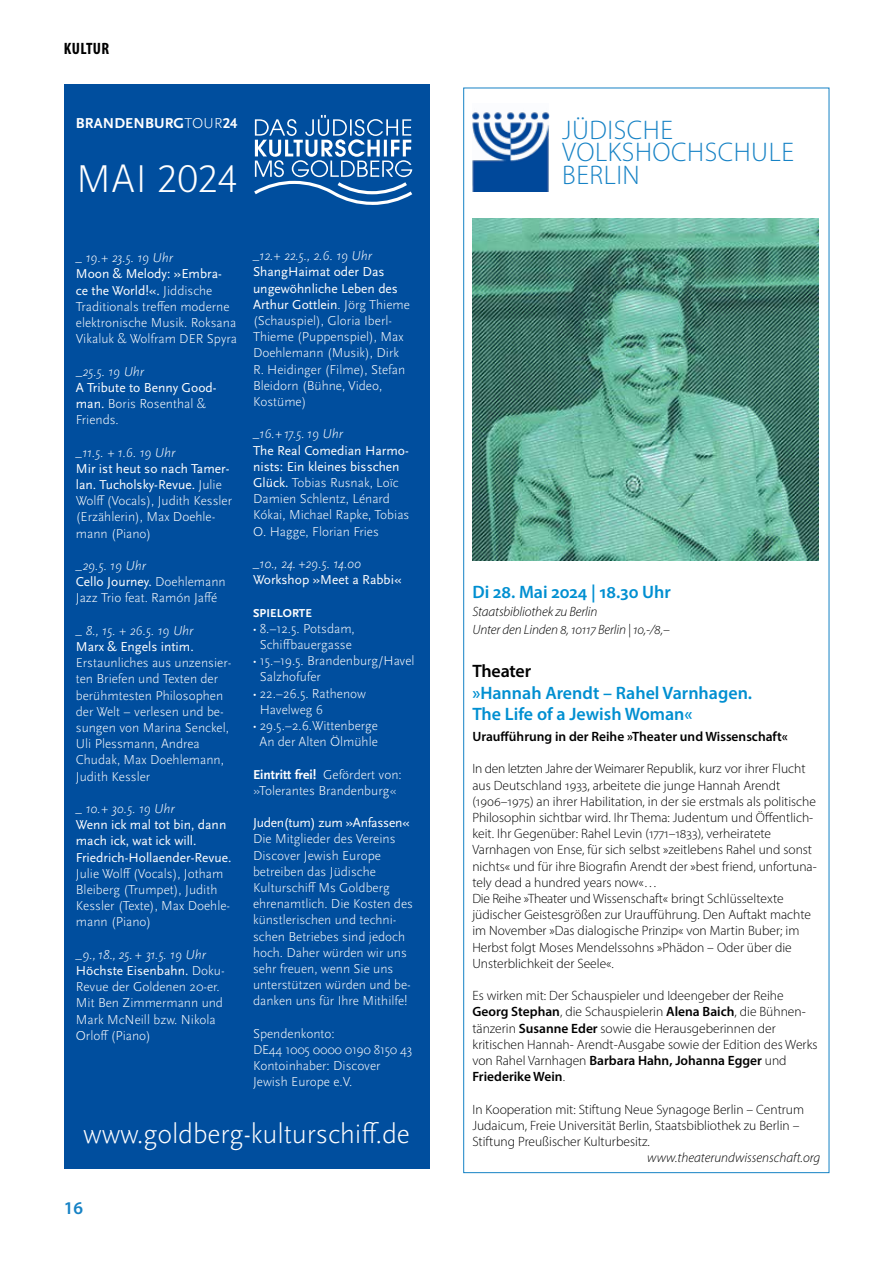
<style>
.page{position:relative;width:893px;height:1263px;background:#fff}
.page>*{position:absolute;margin:0;border:0;box-sizing:border-box;transform-origin:0 0}
.t1{font:79.8px "Jd Kulturschiff";color:#fff}
.t2{font:300 40.5px "Scala Sans Pro";color:#fff}
.t3{font:300 28.5px "Scala Sans Pro";letter-spacing:-.005em;color:#fff}
.t4{font:300 27px/22.5px "Myriad Pro";letter-spacing:.02em;color:#1682c5}
.t5{font:600 18px/21.6px "Myriad Pro";color:#008fd1}
.t6{font:600 18px "Myriad Pro";letter-spacing:-.015em;color:#000}
.t7{font:600 18px "Myriad Pro";color:#1682c5}
.t8{font:700 condensed 16.5px "Myriad Pro";letter-spacing:.02em;color:#000}
.t9{font:700 15px "Scala Sans Pro";letter-spacing:.01em;color:#fff}
.t10{font:300 13.5px/16.2px "Scala Sans Pro";color:#fff}
.t11{font:300 13.5px/16.2px "Myriad Pro";color:#000}
.t12{font:italic 300 13.5px "Scala Sans Pro";color:#fff}
.t13{font:13.5px/16.2px "Scala Sans Pro";color:#fff}
.t14{font:italic 300 13.5px/18px "Myriad Pro";letter-spacing:-.01em;color:#000}
.t15{font:600 13.5px "Myriad Pro";color:#000}
.t16{font:13.5px "Scala Sans Pro";letter-spacing:-.02em;color:#fff}
.t17{font:700 12px "Scala Sans Pro";letter-spacing:.01em;color:#fff}
.s1{font-weight:300}
.s2{font-weight:400}
.s3{font-style:italic}
.s4{font-weight:700}
.s5{font-weight:600}
</style>
<div class="page">
<div style="left:64px;top:85px;width:365px;height:1084px;background:#004e9e"></div>
<div style="left:472px;top:104px;width:77px;height:88px;background:#fbfcfe"></div>
<img style="left:472px;top:112px;width:77px;height:80px">
<img style="left:472px;top:218px;width:347px;height:343px">
<p class="t8" style="left:64px;top:38px;width:47px">KULTUR</p>
<p class="t9" style="left:76px;top:114px;width:163px">BRANDENBURG<span class="s1">TOUR</span>24</p>
<h2 class="t2" style="left:76px;top:156px;width:162px">MAI 2024</h2>
<h1 class="t1" style="left:252px;top:114px;width:164px">1</h1>
<p class="t12" style="left:76px;top:250px;width:99px">_ 19.+ 23.5. 19 Uhr</p>
<p class="t10" style="left:76px;top:266px;width:163px"><span class="s2">Moon &amp; Melody: »Embra&shy;ce the World!«.</span> Jiddische<br>Traditionals treffen moderne elektronische Musik. Roksana<br>Vikaluk &amp; Wolfram DER Spyra</p>
<p class="t10" style="left:76px;top:363px;width:142px">_<span class="s3">25.5. 19 Uhr<br></span><span class="s2">A Tribute to Benny Good&shy;man.</span> Boris Rosenthal &amp;<br>Friends.</p>
<p class="t12" style="left:76px;top:444px;width:101px">_11.5. + 1.6. 19 Uhr</p>
<p class="t10" style="left:76px;top:460px;width:158px"><span class="s2">Mir ist heut so nach Tamer&shy;lan. Tucholsky-Revue.</span> Julie<br>Wolff (Vocals), Judith Kessler (Erzählerin), Max Doehle&shy;mann (Piano)</p>
<p class="t10" style="left:76px;top:557px;width:151px"><span class="s3">_29.5. 19 Uhr<br></span><span class="s2">Cello Journey.</span> Doehlemann<br>Jazz Trio feat. Ramón Jaffé</p>
<p class="t12" style="left:76px;top:623px;width:119px">_ 8., 15. + 26.5. 19 Uhr</p>
<p class="t13" style="left:76px;top:638px;width:119px">Marx &amp; Engels intim.</p>
<p class="t10" style="left:76px;top:655px;width:157px">Erstaunliches aus unzensier&shy;ten Briefen und Texten der berühmtesten Philosophen der Welt – verlesen und be&shy;sungen von Marina Senckel,<br>Uli Plessmann, Andrea<br>Chudak, Max Doehlemann,<br>Judith Kessler</p>
<p class="t12" style="left:76px;top:801px;width:100px">_ 10.+ 30.5. 19 Uhr</p>
<p class="t13" style="left:76px;top:817px;width:157px">Wenn ick mal tot bin, dann mach ick, wat ick will.<br>Friedrich-Hollaender-Revue.</p>
<p class="t10" style="left:76px;top:865px;width:156px">Julie Wolff (Vocals), Jotham<br>Bleiberg (Trumpet), Judith<br>Kessler (Texte), Max Doehle&shy;mann (Piano)</p>
<p class="t10" style="left:76px;top:946px;width:150px"><span class="s3">_9., 18., 25. + 31.5. 19 Uhr<br></span><span class="s2">Höchste Eisenbahn.</span> Doku-<br>Revue der Goldenen 20-er.<br>Mit Ben Zimmermann und<br>Mark McNeill bzw. Nikola<br>Orloff (Piano)</p>
<p class="t12" style="left:253px;top:248px;width:120px">_12.+ 22.5., 2.6. 19 Uhr</p>
<p class="t10" style="left:253px;top:264px;width:158px"><span class="s2">ShangHaimat oder Das ungewöhnliche Leben des<br>Arthur Gottlein</span>. Jörg Thieme (Schauspiel), Gloria Iberl-<br>Thieme (Puppenspiel), Max<br>Doehlemann (Musik), Dirk<br>R. Heidinger (Filme), Stefan<br>Bleidorn (Bühne, Video,<br>Kostüme)</p>
<p class="t12" style="left:253px;top:426px;width:91px">_16.+ 17.5. 19 Uhr</p>
<p class="t10" style="left:253px;top:442px;width:158px"><span class="s2">The Real Comedian Harmo&shy;nists: Ein kleines bisschen<br>Glück.</span> Tobias Rusnak, Loïc<br>Damien Schlentz, Lénard<br>Kókai, Michael Rapke, Tobias<br>O. Hagge, Florian Fries</p>
<p class="t12" style="left:253px;top:556px;width:110px">_10., 24. +29.5. 14.00</p>
<p class="t13" style="left:253px;top:572px;width:150px">Workshop »Meet a Rabbi«</p>
<p class="t17" style="left:253px;top:606px;width:60px">SPIELORTE</p>
<p class="t10" style="left:253px;top:620px;width:103px"><span class="s4">·</span> 8.–12.5. Potsdam,</p>
<p class="t10" style="left:260px;top:636px;width:94px">Schiffbauergasse</p>
<p class="t10" style="left:253px;top:653px;width:163px"><span class="s4">·</span> 15.–19.5. Brandenburg/Havel</p>
<p class="t10" style="left:260px;top:669px;width:63px">Salzhofufer</p>
<p class="t10" style="left:253px;top:685px;width:114px"><span class="s4">·</span> 22.–26.5. Rathenow</p>
<p class="t10" style="left:260px;top:701px;width:65px">Havelweg 6</p>
<p class="t10" style="left:253px;top:717px;width:127px"><span class="s4">·</span> 29.5.–2.6.Wittenberge</p>
<p class="t10" style="left:259px;top:734px;width:120px">An der Alten Ölmühle</p>
<p class="t10" style="left:253px;top:766px;width:150px"><span class="s4">Eintritt frei!</span> Gefördert von: »Tolerantes Brandenburg«</p>
<p class="t16" style="left:253px;top:815px;width:158px">Juden(tum) zum »Anfassen«</p>
<p class="t10" style="left:253px;top:831px;width:161px">Die Mitglieder des Vereins<br>Discover Jewish Europe betreiben das Jüdische<br>Kulturschiff Ms Goldberg ehrenamtlich. Die Kosten des künstlerischen und techni&shy;schen Betriebes sind jedoch hoch. Daher würden wir uns sehr freuen, wenn Sie uns unterstützen würden und be&shy;danken uns für Ihre Mithilfe!</p>
<p class="t10" style="left:253px;top:1025px;width:161px">Spendenkonto:<br>DE44 1005 0000 0190 8150 43<br>Kontoinhaber: Discover<br>Jewish Europe e.V.</p>
<h3 class="t3" style="left:83px;top:1117px;width:328px">www.goldberg-kulturschiff.de</h3>
<h3 class="t7" style="left:64px;top:1197px;width:21px">16</h3>
<h3 class="t4" style="left:562px;top:118px;width:233px">JÜDISCHE<br>VOLKSHOCHSCHULE<br>BERLIN</h3>
<h3 class="t5" style="left:472px;top:580px;width:200px">Di 28. Mai 2024 | 18.30 Uhr</h3>
<p class="t14" style="left:472px;top:602px;width:199px">Staatsbibliothek zu Berlin<br>Unter den Linden 8, 10117 Berlin | 10,-/8,–</p>
<h3 class="t6" style="left:472px;top:659px;width:60px">Theater</h3>
<h3 class="t5" style="left:472px;top:681px;width:281px">»Hannah Arendt – Rahel Varnhagen.<br>The Life of a Jewish Woman«</h3>
<p class="t15" style="left:472px;top:728px;width:317px">Uraufführung in der Reihe »Theater und Wissenschaft«</p>
<p class="t11" style="left:472px;top:761px;width:346px">In den letzten Jahre der Weimarer Republik, kurz vor ihrer Flucht aus Deutschland 1933, arbeitete die junge Hannah Arendt (1906–1975) an ihrer Habilitation, in der sie erstmals als politische Philosophin sichtbar wird. Ihr Thema: Judentum und Öffentlich&shy;keit. Ihr Gegenüber: Rahel Levin (1771–1833), verheiratete Varnhagen von Ense, für sich selbst »zeitlebens Rahel und sonst nichts« und für ihre Biografin Arendt der »best friend, unfortuna&shy;tely dead a hundred years now«…<br>Die Reihe »Theater und Wissenschaft« bringt Schlüsseltexte jüdischer Geistesgrößen zur Uraufführung. Den Auftakt machte im November »Das dialogische Prinzip« von Martin Buber; im Herbst folgt Moses Mendelssohns »Phädon – Oder über die Unsterblichkeit der Seele«.</p>
<p class="t11" style="left:472px;top:987px;width:347px">Es wirken mit: Der Schauspieler und Ideengeber der Reihe <span class="s5">Georg Stephan</span>, die Schauspielerin <span class="s5">Alena Baich</span>, die Bühnen&shy;tänzerin <span class="s5">Susanne Eder</span> sowie die Herausgeberinnen der kritischen Hannah- Arendt-Ausgabe sowie der Edition des Werks von Rahel Varnhagen <span class="s5">Barbara Hahn, Johanna Egger</span> und <span class="s5">Friederike Wein</span>.</p>
<p class="t11" style="left:472px;top:1101px;width:333px">In Kooperation mit: Stiftung Neue Synagoge Berlin – Centrum<br>Judaicum, Freie Universität Berlin, Staatsbibliothek zu Berlin –<br>Stiftung Preußischer Kulturbesitz.</p>
<p class="t14" style="left:647px;top:1148px;width:175px">www.theaterundwissenschaft.org</p>
</div>
